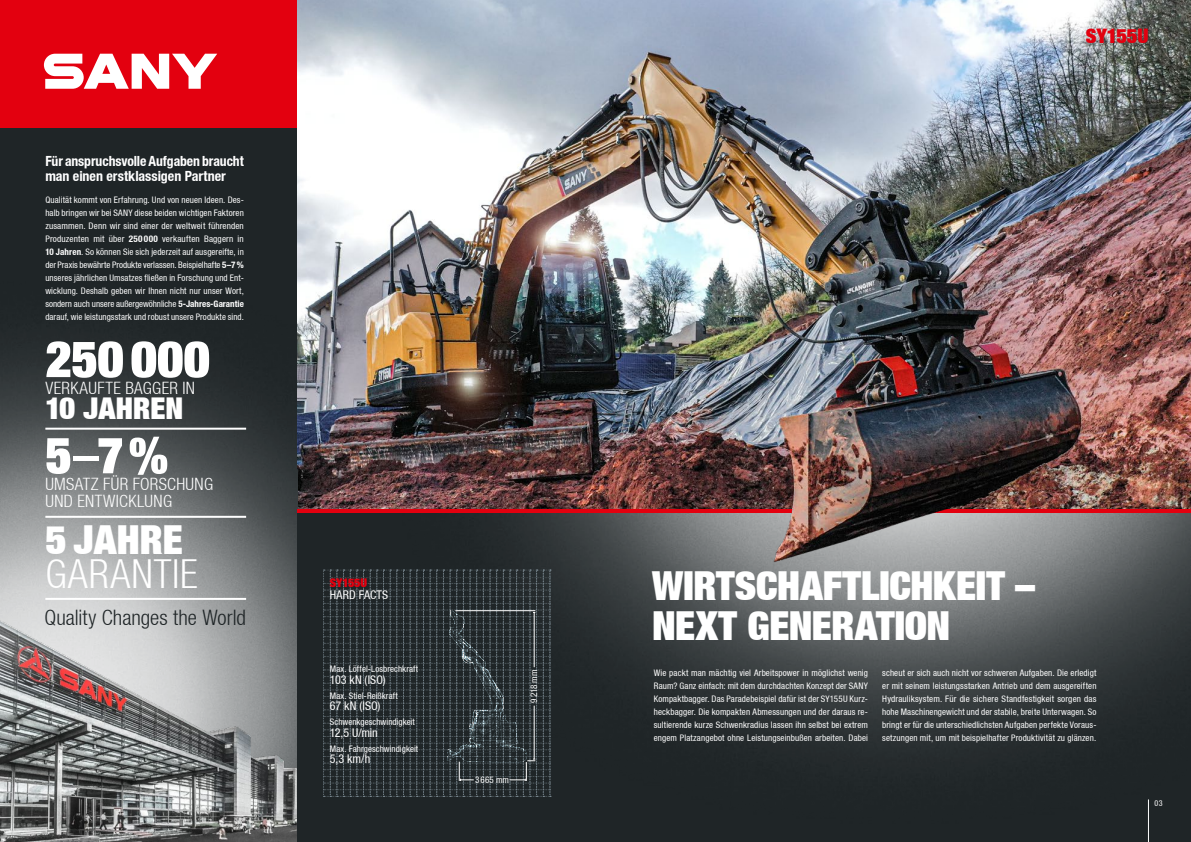
<style>
.page{position:relative;width:1191px;height:842px;background:#fff}
.page>*{position:absolute;margin:0;border:0;box-sizing:border-box;transform-origin:0 0}
.t1{font:900 50px "Context Reprise Extra Black S Si Extra";letter-spacing:.005em;color:#fff}
.t2{font:900 40px/40px "Context Reprise Extra Black S Si Extra";letter-spacing:-.005em;color:#fff}
.t3{font:700 40px "Context Reprise Light Cond S Si";letter-spacing:.025em;color:#fff}
.t4{font:900 30px "Context Reprise Extra Black S Si Extra";color:#fff}
.t5{font:700 21.3px "Context Reprise Light Cond S Si";color:#1f2527}
.t6{font:900 20px "Context Reprise Extra Black S Si Extra";letter-spacing:-.01em;color:#e3000f}
.t7{font:700 17px/17px "Context Reprise Light Cond S Si";letter-spacing:.02em;color:#fff}
.t8{font:700 condensed 14px/15px "Context Reprise Condensed S Si";letter-spacing:-.005em;color:#fff}
.t9{font:12px "Context Reprise Condensed S Si Condensed";letter-spacing:.005em;color:#fff}
.t10{font:900 12px "Context Reprise Extra Black S Si Extra";letter-spacing:-.015em;color:#e3000f}
.t11{font:9px/13px "Context Reprise Condensed S Si Condensed";letter-spacing:.01em;color:#fff;text-align:justify}
.t12{font:8px "Context Reprise Condensed S Si Condensed";color:#fff}
.s1{font-family:"Context Reprise Condensed S Si";font-weight:700;font-stretch:condensed}
.s2{font-size:30px}
</style>
<div class="page">
<img style="left:0;top:128px;width:298px;height:481px">
<div style="left:0;top:0;width:298px;height:128px;background:#e3000f"></div>
<svg style="left:44px;top:54px;width:173px;height:35px"></svg>
<img style="left:0;top:609px;width:298px;height:233px">
<hr style="left:45px;top:428px;width:201px;height:2px;background:#fff">
<hr style="left:45px;top:516px;width:201px;height:2px;background:#fff">
<hr style="left:45px;top:598px;width:201px;height:2px;background:#fff">
<img style="left:298px;top:562px;width:893px;height:280px">
<img style="left:298px;top:0;width:893px;height:562px">
<svg style="left:323px;top:570px;width:228px;height:227px;background:#2f363a"></svg>
<hr style="left:1148px;top:799px;width:1px;height:43px;background:#fff">
<h3 class="t8" style="left:45px;top:154px;width:200px">Für anspruchsvolle Aufgaben braucht man einen erstklassigen Partner</h3>
<p class="t11" style="left:45px;top:193px;width:200px">Qualität kommt von Erfahrung. Und von neuen Ideen. Des&shy;halb bringen wir bei SANY diese beiden wichtigen Faktoren zusammen. Denn wir sind einer der weltweit führenden Produzenten mit über <span class="s1">250 000</span> verkauften Baggern in <span class="s1">10 Jahren</span>. So können Sie sich jederzeit auf ausgereifte, in der Praxis bewährte Produkte verlassen. Beispielhafte <span class="s1">5–7 % </span>unseres jährlichen Umsatzes fließen in Forschung und Ent&shy;wicklung. Deshalb geben wir Ihnen nicht nur unser Wort, sondern auch unsere außergewöhnliche <span class="s1">5-Jahres-Garantie </span>darauf, wie leistungsstark und robust unsere Produkte sind.</p>
<h1 class="t1" style="left:45px;top:327px;width:166px">250 000</h1>
<h3 class="t7" style="left:45px;top:379px;width:151px">VERKAUFTE BAGGER IN</h3>
<h3 class="t4" style="left:45px;top:389px;width:139px">10 JAHREN</h3>
<h1 class="t1" style="left:45px;top:423px;width:124px">5<span class="s2">–</span>7%</h1>
<h3 class="t7" style="left:45px;top:476px;width:169px">UMSATZ FÜR FORSCHUNG<br>UND ENTWICKLUNG</h3>
<h2 class="t2" style="left:45px;top:519px;width:139px">5 JAHRE</h2>
<h2 class="t3" style="left:45px;top:551px;width:154px">GARANTIE</h2>
<h3 class="t5" style="left:44px;top:604px;width:203px">Quality Changes the World</h3>
<h3 class="t10" style="left:330px;top:574px;width:39px">SY155U</h3>
<h3 class="t9" style="left:330px;top:587px;width:60px">HARD FACTS</h3>
<p class="t11" style="left:330px;top:662px;width:90px">Max. Löffel-Losbrechkraft</p>
<h3 class="t9" style="left:330px;top:672px;width:57px">103 kN (ISO)</h3>
<p class="t11" style="left:330px;top:689px;width:69px">Max. Stiel-Reißkraft</p>
<h3 class="t9" style="left:330px;top:699px;width:52px">67 kN (ISO)</h3>
<p class="t11" style="left:330px;top:716px;width:87px">Schwenkgeschwindigkeit</p>
<h3 class="t9" style="left:330px;top:725px;width:49px">12,5 U/min</h3>
<p class="t11" style="left:330px;top:742px;width:90px">Max. Fahrgeschwindigkeit</p>
<h3 class="t9" style="left:330px;top:752px;width:42px">5,3 km/h</h3>
<p class="t11" style="left:527px;top:703px;width:35px;rotate:-90deg">9 218 mm</p>
<p class="t11" style="left:475px;top:773px;width:35px">3665 mm</p>
<h3 class="t6" style="left:1085px;top:22px;width:64px">SY155U</h3>
<h2 class="t2" style="left:652px;top:564px;width:384px">WIRTSCHAFTLICHKEIT –<br>NEXT GENERATION</h2>
<p class="t11" style="left:654px;top:666px;width:216px">Wie packt man mächtig viel Arbeitspower in möglichst wenig Raum? Ganz einfach: mit dem durchdachten Konzept der SANY Kompaktbagger. Das Paradebeispiel dafür ist der SY155U Kurz&shy;heckbagger. Die kompakten Abmessungen und der daraus re&shy;sultierende kurze Schwenkradius lassen ihn selbst bei extrem engem Platzangebot ohne Leistungseinbußen arbeiten. Dabei</p>
<p class="t11" style="left:882px;top:666px;width:216px">scheut er sich auch nicht vor schweren Aufgaben. Die erledigt er mit seinem leistungsstarken Antrieb und dem ausgereiften Hydrauliksystem. Für die sichere Standfestigkeit sorgen das hohe Maschinengewicht und der stabile, breite Unterwagen. So bringt er für die unterschiedlichsten Aufgaben perfekte Voraus&shy;setzungen mit, um mit beispielhafter Produktivität zu glänzen.</p>
<p class="t12" style="left:1154px;top:798px;width:9px">03</p>
</div>
